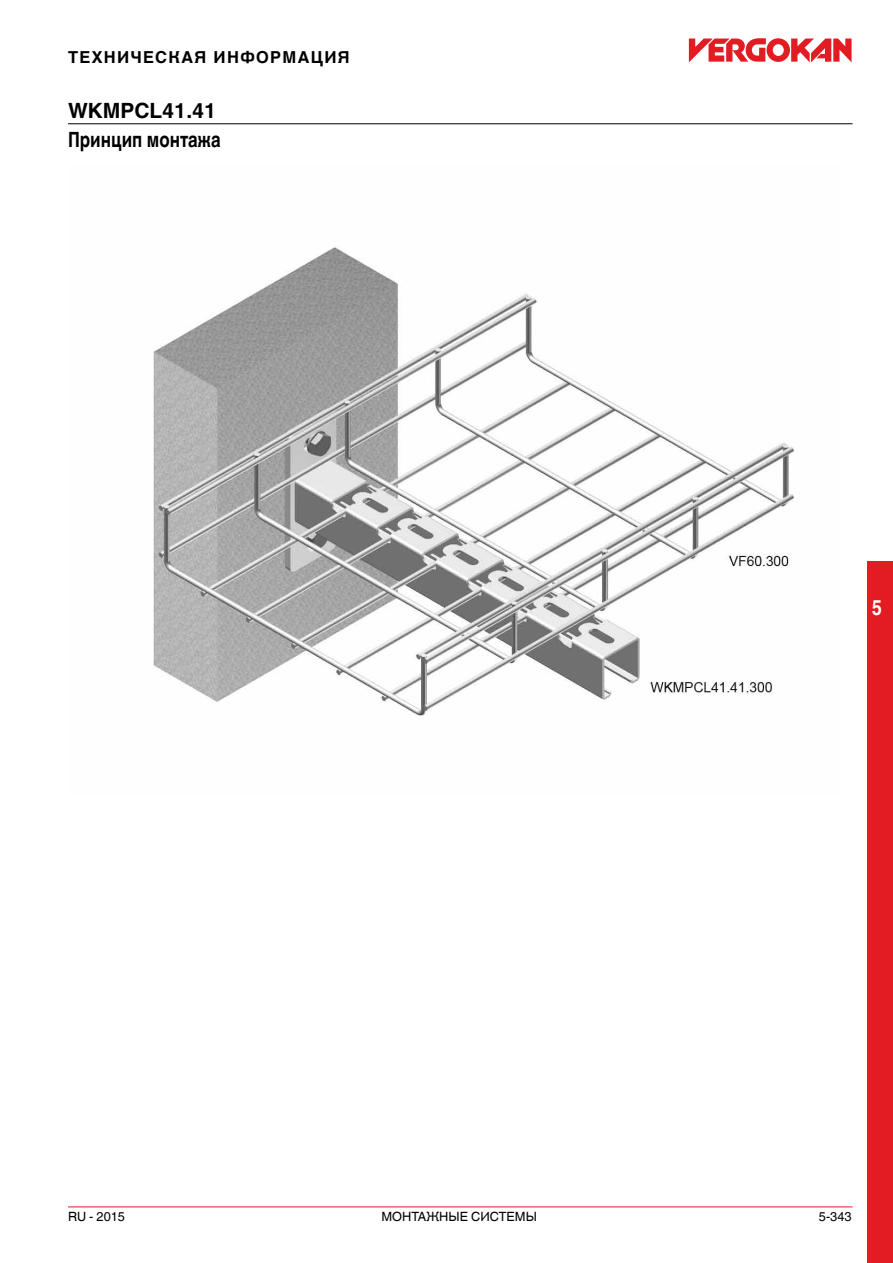
<style>
.page{position:relative;width:893px;height:1263px;background:#fff}
.page>*{position:absolute;margin:0;border:0;box-sizing:border-box;transform-origin:0 0}
.t1{font:700 21px/29.5px "Helvetica Linotype";color:#000}
.t2{font:700 21px "Helvetica Linotype";color:#fff;scale:.85 1}
.t3{font:700 16.5px "Helvetica Linotype";color:#000}
.t4{font:12.75px "Helvetica Linotype";color:#000}
</style>
<div class="page">
<svg style="left:689px;top:38px;width:162px;height:24px"></svg>
<hr style="left:68px;top:1206px;width:785px;height:1px;background:#e31b23">
<div style="left:867px;top:561px;width:26px;height:702px;background:#e31b23"></div>
<hr style="left:68px;top:123px;width:785px;height:1px;background:#000">
<img style="left:153px;top:247px;width:641px;height:469px">
<p class="t3" style="left:68px;top:48px;width:25px">Техническая</p>
<p class="t3" style="left:214px;top:48px;width:15px">информация</p>
<h1 class="t1" style="left:68px;top:96px;width:154px">WKMPCL41.41<br>Принцип монтажа</h1>
<p class="t4" style="left:68px;top:1209px;width:58px">RU - 2015</p>
<p class="t4" style="left:381px;top:1209px;width:157px">МОНТАЖНЫЕ СИСТЕМЫ</p>
<h1 class="t2" style="left:872px;top:595px;width:14px">5</h1>
<p class="t4" style="left:819px;top:1209px;width:34px">5-343</p>
</div>
